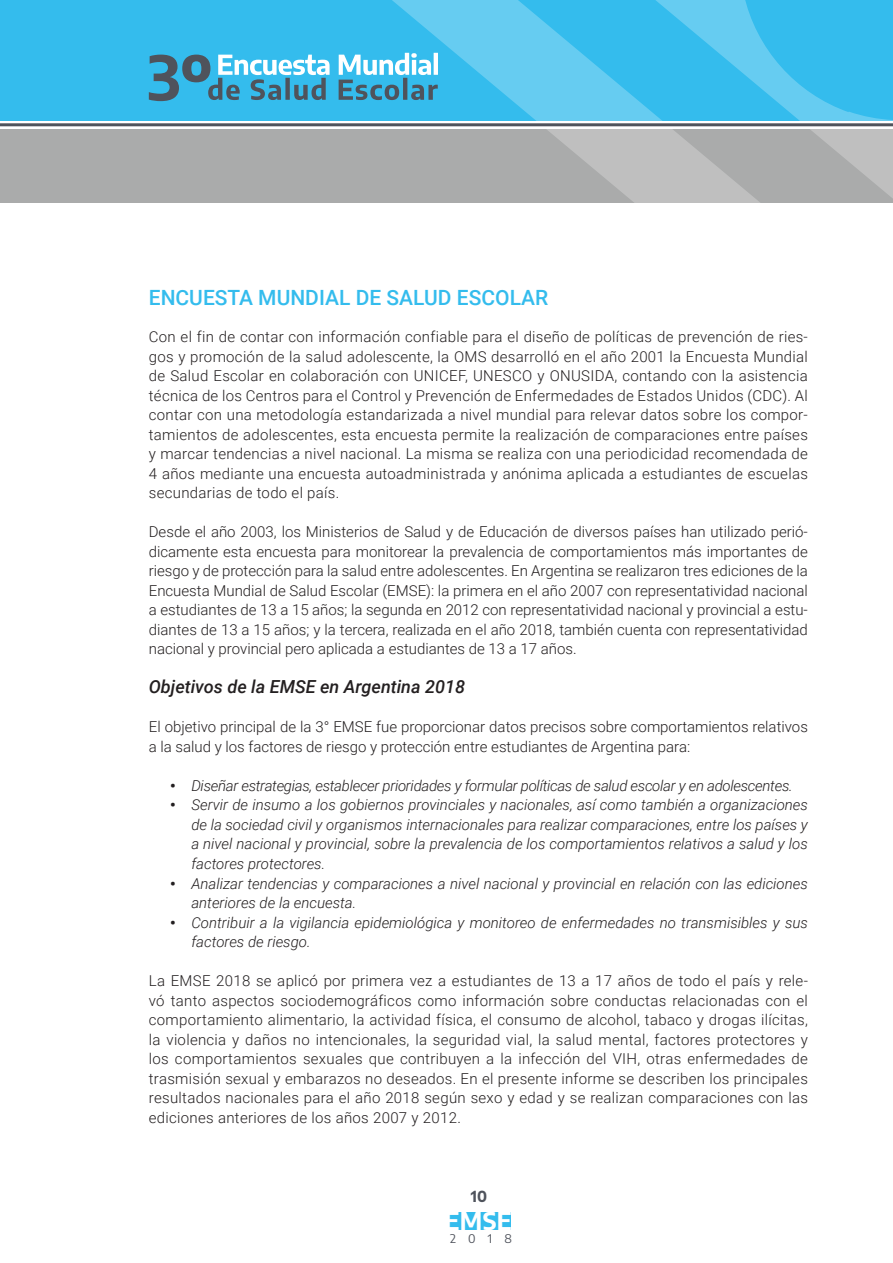
<style>
.page{position:relative;width:893px;height:1263px;background:#fff}
.page>*{position:absolute;margin:0;border:0;box-sizing:border-box;transform-origin:0 0}
.t1{font:700 24px "Encode Sans";color:#fff}
.t2{font:500 21px "Roboto";color:#34bced}
.t3{font:italic 500 18px "Roboto";color:#231f20}
.t4{font:300 15px/19.5px "Roboto";color:#231f20;text-align:justify}
.t5{font:italic 300 15px/19.5px "Roboto";color:#231f20}
.t6{font:italic 300 15px "Roboto";letter-spacing:-.02em;color:#231f20}
.t7{font:700 15px "Encode Sans";color:#4f535c}
.t8{font:12px "Encode Sans";color:#4f535c}
.s1{font-weight:900;font-style:normal}
</style>
<div class="page">
<div style="left:448px;top:1212px;width:63px;height:18px;background:#34bced"></div>
<div style="left:0;top:0;width:893px;height:120px;background:#34bced"></div>
<div style="left:0;top:129px;width:893px;height:73px;background:#aaabab"></div>
<hr style="left:0;top:123px;width:893px;height:3px;background:#4f535c">
<svg style="left:149px;top:0;width:744px;height:202px"></svg>
<h2 class="t2" style="left:149px;top:283px;width:401px">ENCUESTA MUNDIAL DE SALUD ESCOLAR</h2>
<p class="t4" style="left:149px;top:327px;width:661px">Con el fin de contar con información confiable para el diseño de políticas de prevención de ries&shy;gos y promoción de la salud adolescente, la OMS desarrolló en el año 2001 la Encuesta Mundial de Salud Escolar en colaboración con UNICEF, UNESCO y ONUSIDA, contando con la asistencia técnica de los Centros para el Control y Prevención de Enfermedades de Estados Unidos (CDC). Al contar con una metodología estandarizada a nivel mundial para relevar datos sobre los compor&shy;tamientos de adolescentes, esta encuesta permite la realización de comparaciones entre países y marcar tendencias a nivel nacional. La misma se realiza con una periodicidad recomendada de 4 años mediante una encuesta autoadministrada y anónima aplicada a estudiantes de escuelas secundarias de todo el país.</p>
<p class="t4" style="left:149px;top:522px;width:661px">Desde el año 2003, los Ministerios de Salud y de Educación de diversos países han utilizado perió&shy;dicamente esta encuesta para monitorear la prevalencia de comportamientos más importantes de riesgo y de protección para la salud entre adolescentes. En Argentina se realizaron tres ediciones de la Encuesta Mundial de Salud Escolar (EMSE): la primera en el año 2007 con representatividad nacional a estudiantes de 13 a 15 años; la segunda en 2012 con representatividad nacional y provincial a estu&shy;diantes de 13 a 15 años; y la tercera, realizada en el año 2018, también cuenta con representatividad nacional y provincial pero aplicada a estudiantes de 13 a 17 años.</p>
<p class="t3" style="left:149px;top:674px;width:318px">Objetivos de la EMSE en Argentina 2018</p>
<p class="t4" style="left:149px;top:717px;width:661px">El objetivo principal de la 3° EMSE fue proporcionar datos precisos sobre comportamientos relativos a la salud y los factores de riesgo y protección entre estudiantes de Argentina para:</p>
<p class="t6" style="left:170px;top:775px;width:624px"><span class="s1">•</span> Diseñar estrategias, establecer prioridades y formular políticas de salud escolar y en adolescentes.</p>
<p class="t5" style="left:191px;top:795px;width:618px;text-align:justify;text-indent:-21px"><span class="s1">•</span> Servir de insumo a los gobiernos provinciales y nacionales, así como también a organizaciones de la sociedad civil y organismos internacionales para realizar comparaciones, entre los países y a nivel nacional y provincial, sobre la prevalencia de los comportamientos relativos a salud y los factores protectores.</p>
<p class="t5" style="left:191px;top:873px;width:618px;text-indent:-21px"><span class="s1">•</span> Analizar tendencias y comparaciones a nivel nacional y provincial en relación con las ediciones anteriores de la encuesta.</p>
<p class="t5" style="left:191px;top:912px;width:618px;text-indent:-21px"><span class="s1">•</span> Contribuir a la vigilancia epidemiológica y monitoreo de enfermedades no transmisibles y sus factores de riesgo.</p>
<p class="t4" style="left:149px;top:970px;width:661px">La EMSE 2018 se aplicó por primera vez a estudiantes de 13 a 17 años de todo el país y rele&shy;vó tanto aspectos sociodemográficos como información sobre conductas relacionadas con el comportamiento alimentario, la actividad física, el consumo de alcohol, tabaco y drogas ilícitas, la violencia y daños no intencionales, la seguridad vial, la salud mental, factores protectores y los comportamientos sexuales que contribuyen a la infección del VIH, otras enfermedades de trasmisión sexual y embarazos no deseados. En el presente informe se describen los principales resultados nacionales para el año 2018 según sexo y edad y se realizan comparaciones con las ediciones anteriores de los años 2007 y 2012.</p>
<p class="t7" style="left:471px;top:1185px;width:18px">10</p>
<p class="t8" style="left:450px;top:1230px;width:63px">2018</p>
<h1 class="t1" style="left:444px;top:1203px;width:69px">EMSE</h1>
</div>
